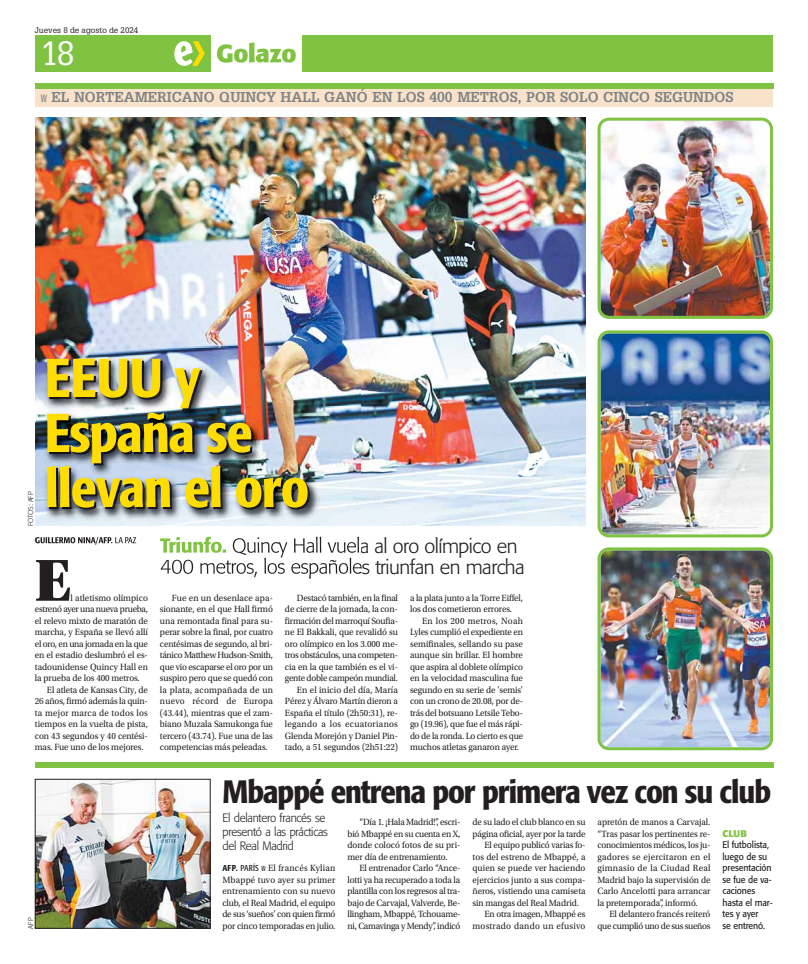
<style>
.page{position:relative;width:808px;height:964px;background:#fff}
.page>*{position:absolute;margin:0;border:0;box-sizing:border-box;transform-origin:0 0}
.t1{font:62.6px "Utopia Std Black Headline";color:#231f20;scale:.95 1}
.t2{font:500 condensed 54px/55px "Formata";letter-spacing:-.02em;color:#fd0;scale:1.05 1}
.t3{font:33px "Glypha LT Std";color:#fff}
.t4{font:500 condensed 32px "Formata";letter-spacing:-.03em;color:#231f20;scale:1.05 1}
.t5{font:300 20px "Formata";letter-spacing:-.025em;color:#231f20}
.t6{font:700 14px "Glypha LT Std";color:#808285}
.t7{font:300 12px/14px "Formata";letter-spacing:-.025em;color:#231f20;scale:.95 1}
.t8{font:700 9.6px "Formata";color:#80c342}
.t9{font:9.5px/11.5px "Utopia Std";letter-spacing:-.01em;color:#231f20;text-align:justify;scale:.95 1}
.t10{font:9.5px/11.5px "Formata";letter-spacing:-.01em;color:#231f20;scale:.92 1}
.t11{font:9.5px "Utopia Std";letter-spacing:-.03em;color:#231f20;scale:.95 1}
.t12{font:9.5px "Utopia Std";letter-spacing:.025em;color:#231f20;scale:.95 1}
.t13{font:8px "Glypha LT Std";color:#231f20}
.t14{font:300 7px "Formata";color:#231f20}
.s1{font-family:"Formata";font-weight:500;font-stretch:condensed;font-size:8.5px}
.s2{font-family:"Formata";font-stretch:condensed;font-size:8.5px}
</style>
<div class="page">
<div style="left:302px;top:36px;width:471px;height:36px;background:#80c342"></div>
<svg style="left:217px;top:42px;width:79px;height:21px"></svg>
<div style="left:35px;top:35px;width:175px;height:37px;background:#80c342"></div>
<svg style="left:174px;top:41px;width:31px;height:25px"></svg>
<img style="left:37px;top:781px;width:171px;height:145px">
<div style="left:35px;top:779px;width:175px;height:149px;border:1px solid #231f20"></div>
<div style="left:35px;top:761px;width:738px;height:6px;background:#80c342"></div>
<img style="left:35px;top:118px;width:550px;height:408px">
<div style="left:35px;top:83px;width:738px;height:6px;background:#80c342"></div>
<div style="left:35px;top:89px;width:738px;height:17px;background:#f8e3ca"></div>
<img style="left:597px;top:118px;width:176px;height:201px">
<img style="left:597px;top:330px;width:176px;height:207px">
<img style="left:597px;top:547px;width:176px;height:203px">
<img style="left:254px;top:573px;width:106px;height:2px">
<img style="left:36px;top:349px;width:324px;height:224px">
<img style="left:39px;top:573px;width:25px;height:2px">
<img style="left:167px;top:573px;width:86px;height:1px">
<img style="left:36px;top:347px;width:322px;height:2px">
<svg style="left:36px;top:537px;width:2px;height:6px"></svg>
<svg style="left:36px;top:560px;width:2px;height:13px"></svg>
<img style="left:38px;top:537px;width:37px;height:6px">
<img style="left:115px;top:537px;width:21px;height:6px">
<img style="left:38px;top:560px;width:32px;height:13px">
<img style="left:160px;top:537px;width:66px;height:16px">
<img style="left:233px;top:537px;width:103px;height:20px">
<img style="left:161px;top:560px;width:93px;height:13px">
<img style="left:49px;top:361px;width:154px;height:49px">
<img style="left:49px;top:414px;width:180px;height:51px">
<img style="left:49px;top:468px;width:235px;height:42px">
<p class="t13" style="left:35px;top:27px;width:105px">Jueves 8 de agosto de 2024</p>
<h3 class="t3" style="left:41px;top:41px;width:36px">18</h3>
<h3 class="t6" style="left:52px;top:92px;width:683px">EL NORTEAMERICANO QUINCY HALL GANÓ EN LOS 400 METROS, POR SOLO CINCO SEGUNDOS</h3>
<p class="t14" style="left:28px;top:526px;width:36px;rotate:-90deg">FOTOS: AFP</p>
<h2 class="t2" style="left:45px;top:354px;width:253px">EEUU y<br>España se llevan el oro</h2>
<h1 class="t1" style="left:35px;top:542px;width:39px">E</h1>
<p class="t9" style="left:71px;top:593px;width:83px">l atletismo olímpico</p>
<p class="t11" style="left:35px;top:605px;width:120px">estrenó ayer una nueva prueba,</p>
<p class="t9" style="left:35px;top:616px;width:120px">el relevo mixto de maratón de</p>
<p class="t9" style="left:35px;top:627px;width:120px">marcha, y España se llevó allí</p>
<p class="t11" style="left:35px;top:640px;width:120px">el oro, en una jornada en la que</p>
<p class="t9" style="left:35px;top:650px;width:120px">en el estadio deslumbró el es-</p>
<p class="t9" style="left:35px;top:662px;width:120px">tadounidense Quincy Hall en</p>
<p class="t9" style="left:35px;top:673px;width:112px">la prueba de los 400 metros.</p>
<p class="t9" style="left:47px;top:685px;width:108px">El atleta de Kansas City, de</p>
<p class="t9" style="left:35px;top:696px;width:120px">26 años, firmó además la quin-</p>
<p class="t12" style="left:35px;top:709px;width:120px">ta mejor marca de todos los</p>
<p class="t9" style="left:35px;top:719px;width:120px">tiempos en la vuelta de pista,</p>
<p class="t9" style="left:35px;top:731px;width:120px">con 43 segundos y 40 centési-</p>
<p class="t9" style="left:35px;top:742px;width:116px">mas. Fue uno de los mejores.</p>
<h3 class="t5" style="left:160px;top:558px;width:366px">400 metros, los españoles triunfan en marcha</h3>
<p class="t9" style="left:160px;top:593px;width:120px;text-indent:12px">Fue en un desenlace apa&shy;sionante, en el que Hall firmó una remontada final para su&shy;perar sobre la final, por cuatro centésimas de segundo, al bri&shy;tánico Matthew Hudson-Smith, que vio escaparse el oro por un suspiro pero que se quedó con la plata, acompañada de un nuevo récord de Europa (43.44), mientras que el zam&shy;biano Muzala Samukonga fue tercero (43.74). Fue una de las competencias más peleadas.</p>
<p class="t9" style="left:285px;top:593px;width:120px;text-align:right">Destacó también, en la final<br>de cierre de la jornada, la con&shy;firmación del marroquí Soufia&shy;ne El Bakkali, que revalidó su oro olímpico en los 3.000 me&shy;tros obstáculos, una competen&shy;cia en la que también es el vi&shy;gente doble campeón mundial.<br>En el inicio del día, María<br>Pérez y Álvaro Martín dieron a<br>España el título (2h50:31), re&shy;legando a los ecuatorianos<br>Glenda Morejón y Daniel Pin&shy;tado, a 51 segundos (2h51:22)</p>
<p class="t9" style="left:410px;top:593px;width:120px">a la plata junto a la Torre Eiffel, los dos cometieron errores.</p>
<p class="t9" style="left:410px;top:616px;width:121px;text-indent:12px">En los 200 metros, Noah Lyles cumplió el expediente en semifinales, sellando su pase aunque sin brillar. El hombre que aspira al doblete olímpico en la velocidad masculina fue segundo en su serie de 'semis' con un crono de 20.08, por de&shy;trás del botsuano Letsile Tebo&shy;go (19.96), que fue el más rápi&shy;do de la ronda. Lo cierto es que muchos atletas ganaron ayer.</p>
<h3 class="t4" style="left:222px;top:778px;width:524px">Mbappé entrena por primera vez con su club</h3>
<p class="t8" style="left:722px;top:829px;width:26px">CLUB</p>
<p class="t10" style="left:722px;top:839px;width:56px">El futbolista, luego de su presentación se fue de va&shy;caciones hasta el mar&shy;tes y ayer</p>
<p class="t7" style="left:222px;top:812px;width:113px">El delantero francés se presentó a las prácticas del Real Madrid</p>
<p class="t9" style="left:347px;top:817px;width:120px;text-indent:12px">“Día 1. ¡Hala Madrid!”, escri&shy;bió Mbappé en su cuenta en X, donde colocó fotos de su pri&shy;mer día de entrenamiento.</p>
<p class="t9" style="left:347px;top:863px;width:120px;text-indent:12px">El entrenador Carlo “Ance&shy;lotti ya ha recuperado a toda la plantilla con los regresos al tra&shy;bajo de Carvajal, Valverde, Be&shy;llingham, Mbappé, Tchouame&shy;ni, Camavinga y Mendy”, indicó</p>
<p class="t9" style="left:597px;top:817px;width:120px">apretón de manos a Carvajal. “Tras pasar los pertinentes re&shy;conocimientos médicos, los ju&shy;gadores se ejercitaron en el gimnasio de la Ciudad Real Madrid bajo la supervisión de Carlo Ancelotti para arrancar la pretemporada”, informó.</p>
<p class="t9" style="left:597px;top:909px;width:120px;text-align:right">El delantero francés reiteró que cumplió uno de sus sueños</p>
<p class="t9" style="left:472px;top:817px;width:120px">de su lado el club blanco en su</p>
<p class="t9" style="left:472px;top:828px;width:120px">página oficial, ayer por la tarde</p>
<p class="t9" style="left:484px;top:840px;width:108px">El equipo publicó varias fo-</p>
<p class="t9" style="left:472px;top:851px;width:120px">tos del estreno de Mbappé, a</p>
<p class="t9" style="left:472px;top:863px;width:120px">quien se puede ver haciendo</p>
<p class="t9" style="left:472px;top:874px;width:120px">ejercicios junto a sus compa-</p>
<p class="t9" style="left:472px;top:886px;width:120px">ñeros, vistiendo una camiseta</p>
<p class="t9" style="left:472px;top:897px;width:114px">sin mangas del Real Madrid.</p>
<p class="t9" style="left:484px;top:909px;width:108px">En otra imagen, Mbappé es</p>
<p class="t12" style="left:472px;top:922px;width:120px">mostrado dando un efusivo</p>
<p class="t9" style="left:222px;top:863px;width:120px"><span class="s1">AFP.</span> <span class="s2">PARÍS</span> El francés Kylian Mbappé tuvo ayer su primer entrenamiento con su nuevo club, el Real Madrid, el equipo de sus ‘sueños’ con quien firmó por cinco temporadas en julio.</p>
<p class="t14" style="left:28px;top:928px;width:13px;rotate:-90deg">AFP</p>
<p class="t10" style="left:722px;top:920px;width:48px">se entrenó.</p>
</div>
